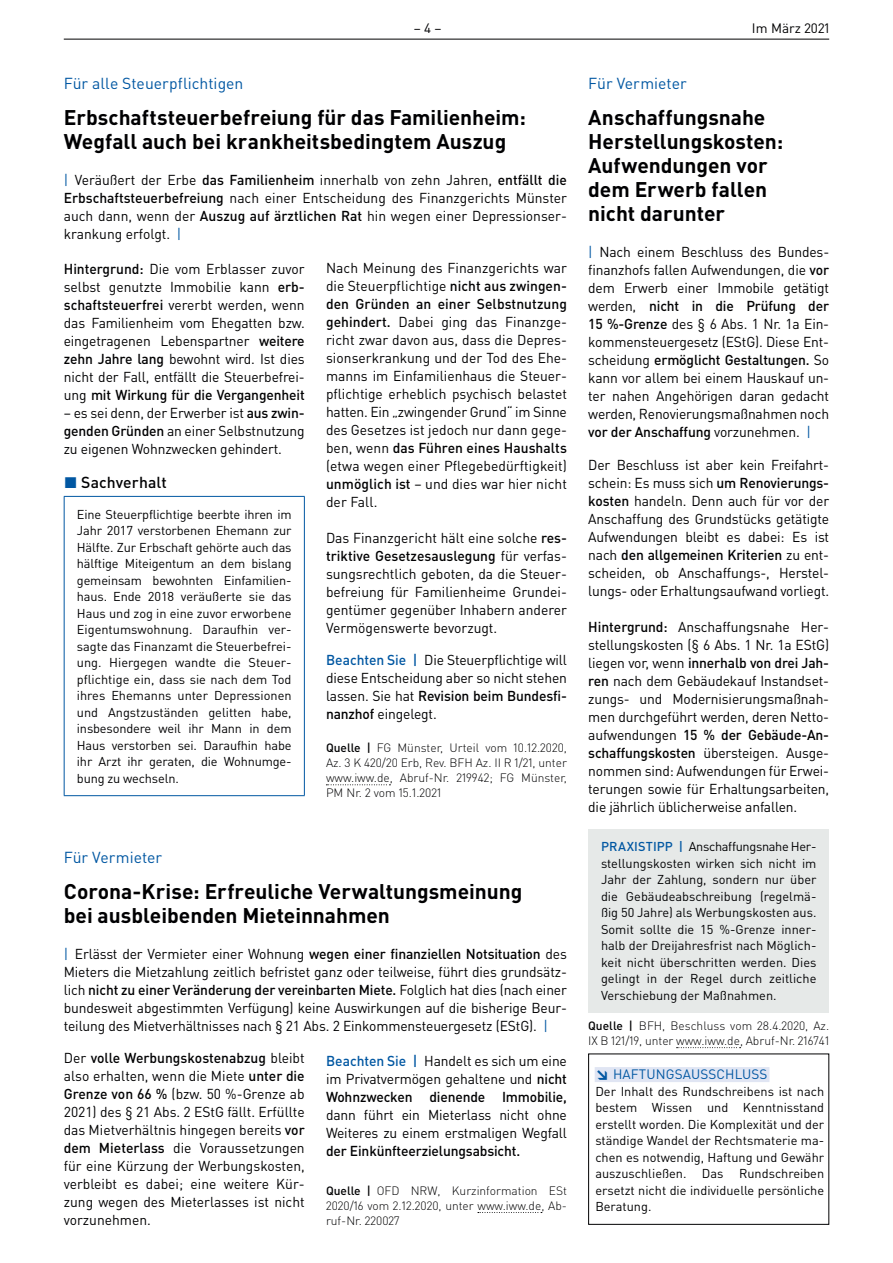
<style>
.page{position:relative;width:893px;height:1263px;background:#fff}
.page>*{position:absolute;margin:0;border:0;box-sizing:border-box;transform-origin:0 0}
.t1{font:700 21px/24px "DIN Pro";color:#000002}
.t2{font:15.75px "DIN Pro";color:#0157a2}
.t3{font:500 15.75px "DIN Pro";letter-spacing:.005em;color:#000002}
.t4{font:14.25px/18px "DIN Pro";letter-spacing:-.01em;color:#000002;text-align:justify}
.t5{font:500 14.25px "DIN Pro";letter-spacing:-.01em;color:#000002}
.t6{font:13.5px "DIN Pro";letter-spacing:.01em;color:#0157a2}
.t7{font:13.5px "DIN Pro";color:#000002}
.t8{font:12.75px/16.5px "DIN Pro";color:#000002;text-align:justify}
.t9{font:300 12px/15px "DIN Pro";color:#000002;text-align:justify}
.s1{color:#0157a2}
.s2{font-weight:500}
.s3{font-weight:500;color:#0157a2}
.s4{font-weight:900}
</style>
<div class="page">
<hr style="left:64px;top:39px;width:765px;height:1px;background:#000002">
<div style="left:595px;top:1067px;width:174px;height:15px;background:#e0e5f3"></div>
<div style="left:588px;top:1053px;width:241px;height:172px;border:1px solid #000002"></div>
<hr style="left:64px;top:496px;width:241px;height:1px;background:#0157a2">
<hr style="left:64px;top:497px;width:1px;height:298px;background:#0157a2">
<hr style="left:304px;top:497px;width:1px;height:298px;background:#0157a2">
<hr style="left:64px;top:795px;width:241px;height:1px;background:#0157a2">
<svg style="left:326px;top:784px;width:64px;height:1px"></svg>
<svg style="left:478px;top:1212px;width:64px;height:1px"></svg>
<svg style="left:677px;top:1047px;width:64px;height:1px"></svg>
<div style="left:588px;top:829px;width:241px;height:184px;background:#e6e9e8"></div>
<p class="t7" style="left:414px;top:19px;width:29px">– 4 –</p>
<p class="t7" style="left:752px;top:19px;width:79px">Im März 2021</p>
<p class="t2" style="left:64px;top:73px;width:181px">Für alle Steuerpflichtigen</p>
<h1 class="t1" style="left:64px;top:105px;width:464px">Erbschaftsteuerbefreiung für das Familienheim:<br>Wegfall auch bei krankheitsbedingtem Auszug</h1>
<p class="t4" style="left:64px;top:171px;width:505px"><span class="s1">|</span> Veräußert der Erbe <span class="s2">das Familienheim</span> innerhalb von zehn Jahren, <span class="s2">entfällt die Erbschaftsteuerbefreiung</span> nach einer Entscheidung des Finanzgerichts Münster auch dann, wenn der <span class="s2">Auszug auf ärztlichen Rat</span> hin wegen einer Depressionser&shy;krankung erfolgt. <span class="s1">|</span></p>
<p class="t4" style="left:64px;top:259px;width:242px"><span class="s2">Hintergrund:</span> Die vom Erblasser zuvor selbst genutzte Immobilie kann <span class="s2">erb&shy;schaftsteuerfrei</span> vererbt werden, wenn das Familienheim vom Ehegatten bzw. eingetragenen Lebenspartner <span class="s2">weitere zehn Jahre lang</span> bewohnt wird. Ist dies nicht der Fall, entfällt die Steuerbefrei&shy;ung <span class="s2">mit Wirkung für die Vergangenheit</span></p>
<p class="t4" style="left:64px;top:403px;width:242px">– es sei denn, der Erwerber ist <span class="s2">aus zwin&shy;genden Gründen</span> an einer Selbstnutzung zu eigenen Wohnzwecken gehindert.</p>
<p class="t3" style="left:64px;top:471px;width:104px"><span class="s1">◼</span> Sachverhalt</p>
<p class="t8" style="left:77px;top:505px;width:216px">Eine Steuerpflichtige beerbte ihren im Jahr 2017 verstorbenen Ehemann zur Hälfte. Zur Erbschaft gehörte auch das hälftige Miteigentum an dem bislang gemeinsam bewohnten Einfamilien&shy;haus. Ende 2018 veräußerte sie das Haus und zog in eine zuvor erworbene Eigentumswohnung. Daraufhin ver&shy;sagte das Finanzamt die Steuerbefrei&shy;ung. Hiergegen wandte die Steuer&shy;pflichtige ein, dass sie nach dem Tod ihres Ehemanns unter Depressionen und Angstzuständen gelitten habe, insbesondere weil ihr Mann in dem Haus verstorben sei. Daraufhin habe ihr Arzt ihr geraten, die Wohnumge&shy;bung zu wechseln.</p>
<p class="t4" style="left:326px;top:259px;width:242px">Nach Meinung des Finanzgerichts war die Steuerpflichtige <span class="s2">nicht aus zwingen&shy;den Gründen an einer Selbstnutzung gehindert.</span> Dabei ging das Finanzge&shy;richt zwar davon aus, dass die Depres&shy;sionserkrankung und der Tod des Ehe&shy;manns im Einfamilienhaus die Steuer&shy;pflichtige erheblich psychisch belastet hatten. Ein „zwingender Grund“ im Sinne des Gesetzes ist jedoch nur dann gege&shy;ben, wenn <span class="s2">das Führen eines Haushalts </span>(etwa wegen einer Pflegebedürftigkeit) <span class="s2">unmöglich ist</span> – und dies war hier nicht der Fall.</p>
<p class="t4" style="left:326px;top:528px;width:242px">Das Finanzgericht hält eine solche <span class="s2">res&shy;triktive Gesetzesauslegung</span> für verfas&shy;sungsrechtlich geboten, da die Steuer&shy;befreiung für Familienheime Grundei&shy;gentümer gegenüber Inhabern anderer Vermögenswerte bevorzugt.</p>
<p class="t4" style="left:326px;top:650px;width:242px"><span class="s3">Beachten Sie |</span> Die Steuerpflichtige will diese Entscheidung aber so nicht stehen lassen. Sie hat <span class="s2">Revision beim Bundesfi&shy;nanzhof</span> eingelegt.</p>
<p class="t9" style="left:326px;top:739px;width:242px"><span class="s2">Quelle |</span> FG Münster, Urteil vom 10.12.2020, Az. 3 K 420/20 Erb, Rev. BFH Az. II R 1/21, unter www.iww.de, Abruf-Nr. 219942; FG Münster, PM Nr. 2 vom 15.1.2021</p>
<p class="t2" style="left:64px;top:847px;width:100px">Für Vermieter</p>
<h1 class="t1" style="left:64px;top:879px;width:460px">Corona-Krise: Erfreuliche Verwaltungsmeinung bei ausbleibenden Mieteinnahmen</h1>
<p class="t4" style="left:64px;top:945px;width:505px"><span class="s1">|</span> Erlässt der Vermieter einer Wohnung <span class="s2">wegen einer finanziellen Notsituation</span> des Mieters die Mietzahlung zeitlich befristet ganz oder teilweise, führt dies grundsätz&shy;lich <span class="s2">nicht zu einer Veränderung der vereinbarten Miete.</span> Folglich hat dies (nach einer bundesweit abgestimmten Verfügung) keine Auswirkungen auf die bisherige Beur&shy;teilung des Mietverhältnisses nach § 21 Abs. 2 Einkommensteuergesetz (EStG). <span class="s1">|</span></p>
<p class="t4" style="left:64px;top:1049px;width:242px">Der <span class="s2">volle Werbungskostenabzug</span> bleibt also erhalten, wenn die Miete <span class="s2">unter die Grenze von 66 %</span> (bzw. 50 %-Grenze ab 2021) des § 21 Abs. 2 EStG fällt. Erfüllte das Mietverhältnis hingegen bereits <span class="s2">vor dem Mieterlass</span> die Voraussetzungen für eine Kürzung der Werbungskosten, verbleibt es dabei; eine weitere Kür&shy;zung wegen des Mieterlasses ist nicht vorzunehmen.</p>
<p class="t4" style="left:326px;top:1051px;width:242px"><span class="s3">Beachten Sie |</span> Handelt es sich um eine im Privatvermögen gehaltene und <span class="s2">nicht Wohnzwecken dienende Immobilie,</span></p>
<p class="t4" style="left:326px;top:1105px;width:242px">dann führt ein Mieterlass nicht ohne<br>Weiteres zu einem erstmaligen Wegfall</p>
<p class="t5" style="left:326px;top:1141px;width:196px">der Einkünfteerzielungsabsicht.</p>
<p class="t9" style="left:326px;top:1182px;width:242px"><span class="s2">Quelle |</span> OFD NRW, Kurzinformation ESt 2020/16 vom 2.12.2020, unter www.iww.de, Ab&shy;ruf-Nr. 220027</p>
<p class="t2" style="left:588px;top:73px;width:100px">Für Vermieter</p>
<h1 class="t1" style="left:588px;top:105px;width:197px">Anschaffungsnahe<br>Herstellungskosten:<br>Aufwendungen vor dem Erwerb fallen nicht darunter</h1>
<p class="t4" style="left:588px;top:243px;width:242px"><span class="s1">|</span> Nach einem Beschluss des Bundes&shy;finanzhofs fallen Aufwendungen, die <span class="s2">vor </span>dem Erwerb einer Immobile getätigt werden, <span class="s2">nicht in die Prüfung der 15 %-Grenze</span> des § 6 Abs. 1 Nr. 1a Ein&shy;kommensteuergesetz (EStG). Diese Ent&shy;scheidung <span class="s2">ermöglicht Gestaltungen.</span> So kann vor allem bei einem Hauskauf un&shy;ter nahen Angehörigen daran gedacht werden, Renovierungsmaßnahmen noch <span class="s2">vor der Anschaffung</span> vorzunehmen. <span class="s1">|</span></p>
<p class="t4" style="left:588px;top:456px;width:242px">Der Beschluss ist aber kein Freifahrt&shy;schein: Es muss sich <span class="s2">um Renovierungs&shy;kosten</span> handeln. Denn auch für vor der Anschaffung des Grundstücks getätigte Aufwendungen bleibt es dabei: Es ist nach <span class="s2">den allgemeinen Kriterien</span> zu ent&shy;scheiden, ob Anschaffungs-, Herstel&shy;lungs- oder Erhaltungsaufwand vorliegt.</p>
<p class="t4" style="left:588px;top:618px;width:242px"><span class="s2">Hintergrund:</span> Anschaffungsnahe Her&shy;stellungskosten (§ 6 Abs. 1 Nr. 1a EStG) liegen vor, wenn <span class="s2">innerhalb von drei Jah&shy;ren</span> nach dem Gebäudekauf Instandset&shy;zungs- und Modernisierungsmaßnah&shy;men durchgeführt werden, deren Netto&shy;aufwendungen <span class="s2">15 % der Gebäude-An&shy;schaffungskosten</span> übersteigen. Ausge&shy;nommen sind: Aufwendungen für Erwei&shy;terungen sowie für Erhaltungsarbeiten, die jährlich üblicherweise anfallen.</p>
<p class="t8" style="left:601px;top:838px;width:217px"><span class="s3">PRAXISTIPP |</span> Anschaffungsnahe Her&shy;stellungskosten wirken sich nicht im Jahr der Zahlung, sondern nur über die Gebäudeabschreibung (regelmä&shy;ßig 50 Jahre) als Werbungskosten aus.<br>Somit sollte die 15 %-Grenze inner&shy;halb der Dreijahresfrist nach Möglich&shy;keit nicht überschritten werden. Dies gelingt in der Regel durch zeitliche Verschiebung der Maßnahmen.</p>
<p class="t9" style="left:588px;top:1017px;width:242px"><span class="s2">Quelle |</span> BFH, Beschluss vom 28.4.2020, Az.<br>IX B 121/19, unter www.iww.de, Abruf-Nr. 216741</p>
<p class="t6" style="left:595px;top:1065px;width:173px"><span class="s4">↘</span> HAFTUNGSAUSSCHLUSS</p>
<p class="t8" style="left:595px;top:1082px;width:230px">Der Inhalt des Rundschreibens ist nach bestem Wissen und Kenntnisstand erstellt worden. Die Komplexität und der ständige Wandel der Rechtsmaterie ma&shy;chen es notwendig, Haftung und Gewähr auszuschließen. Das Rundschreiben ersetzt nicht die individuelle persönliche Beratung.</p>
</div>
